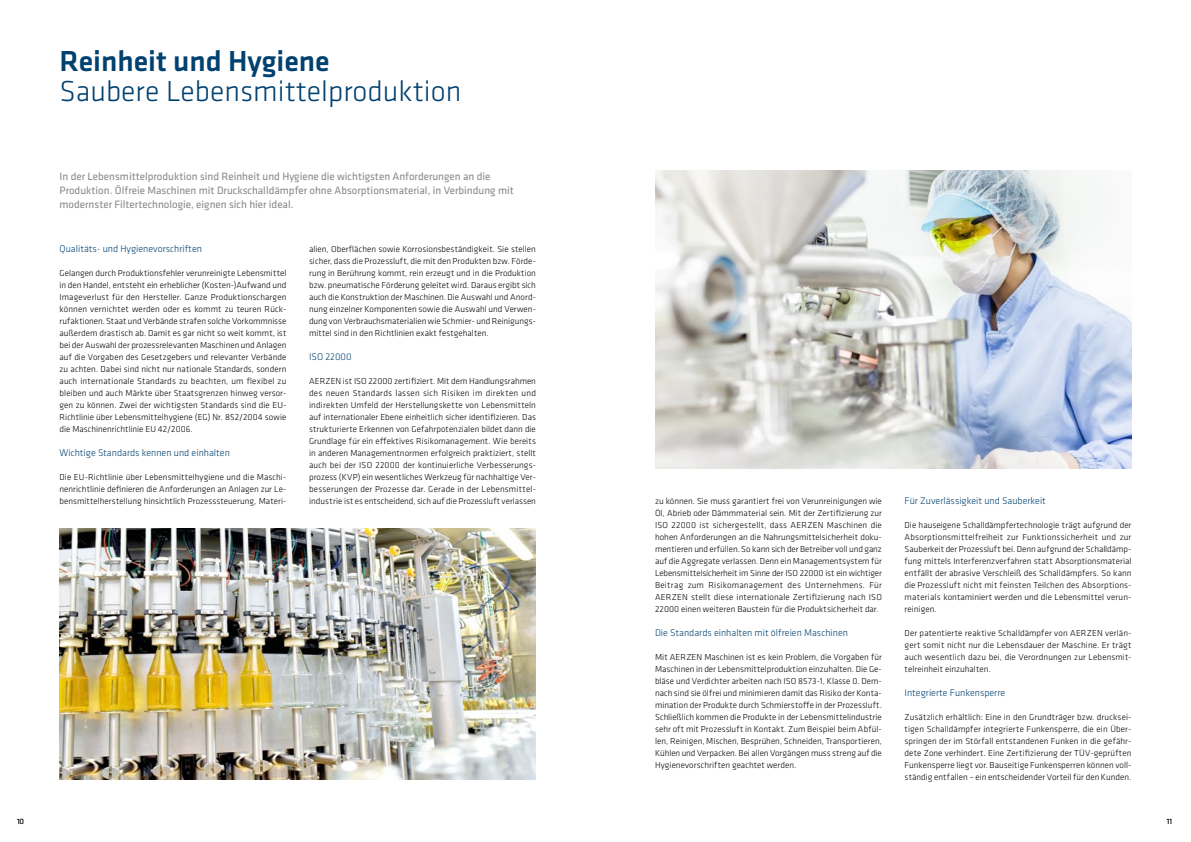
<style>
.page{position:relative;width:1191px;height:842px;background:#fff}
.page>*{position:absolute;margin:0;border:0;box-sizing:border-box;transform-origin:0 0}
.t1{font:300 30px "Klavika";color:#004170}
.t2{font:500 30px "Klavika";color:#004170}
.t3{font:11px/14px "Klavika";color:#878787}
.t4{font:300 10px "Klavika";color:#004170}
.t5{font:300 9px/12px "Klavika";letter-spacing:.005em;color:#000;text-align:justify}
.t6{font:300 8px "Klavika";color:#000}
</style>
<div class="page">
<img style="left:655px;top:170px;width:476px;height:298px">
<img style="left:60px;top:528px;width:476px;height:252px">
<h1 class="t2" style="left:60px;top:40px;width:271px">Reinheit und Hygiene</h1>
<h1 class="t1" style="left:60px;top:73px;width:403px">Saubere Lebensmittelproduktion</h1>
<p class="t3" style="left:60px;top:169px;width:456px">In der Lebensmittelproduktion sind Reinheit und Hygiene die wichtigsten Anforderungen an die<br>Produktion. Ölfreie Maschinen mit Druckschalldämpfer ohne Absorptionsmaterial, in Verbindung mit modernster Filtertechnologie, eignen sich hier ideal.</p>
<p class="t4" style="left:60px;top:243px;width:144px">Qualitäts- und Hygienevorschriften</p>
<p class="t5" style="left:60px;top:267px;width:228px">Gelangen durch Produktionsfehler verunreinigte Lebensmittel in den Handel, entsteht ein erheblicher (Kosten-)Aufwand und Imageverlust für den Hersteller. Ganze Produktionschargen können vernichtet werden oder es kommt zu teuren Rück&shy;rufaktionen. Staat und Verbände strafen solche Vorkommnisse außerdem drastisch ab. Damit es gar nicht so weit kommt, ist bei der Auswahl der prozessrelevanten Maschinen und Anlagen auf die Vorgaben des Gesetzgebers und relevanter Verbände zu achten. Dabei sind nicht nur nationale Standards, sondern auch internationale Standards zu beachten, um flexibel zu bleiben und auch Märkte über Staatsgrenzen hinweg versor&shy;gen zu können. Zwei der wichtigsten Standards sind die EU-Richtlinie über Lebensmittelhygiene (EG) Nr. 852/2004 sowie die Maschinenrichtlinie EU 42/2006.</p>
<p class="t4" style="left:60px;top:447px;width:172px">Wichtige Standards kennen und einhalten</p>
<p class="t5" style="left:60px;top:471px;width:228px">Die EU-Richtlinie über Lebensmittelhygiene und die Maschi&shy;nenrichtlinie definieren die Anforderungen an Anlagen zur Le&shy;bensmittelherstellung hinsichtlich Prozesssteuerung, Materi-</p>
<p class="t5" style="left:309px;top:243px;width:228px">alien, Oberflächen sowie Korrosionsbeständigkeit. Sie stellen sicher, dass die Prozessluft, die mit den Produkten bzw. Förde&shy;rung in Berührung kommt, rein erzeugt und in die Produktion bzw. pneumatische Förderung geleitet wird. Daraus ergibt sich auch die Konstruktion der Maschinen. Die Auswahl und Anord&shy;nung einzelner Komponenten sowie die Auswahl und Verwen&shy;dung von Verbrauchsmaterialien wie Schmier- und Reinigungs&shy;mittel sind in den Richtlinien exakt festgehalten.</p>
<p class="t4" style="left:309px;top:351px;width:44px">ISO 22000</p>
<p class="t5" style="left:309px;top:375px;width:228px;text-align:left">AERZEN ist ISO 22000 zertifiziert. Mit dem Handlungsrahmen des neuen Standards lassen sich Risiken im direkten und indirekten Umfeld der Herstellungskette von Lebensmitteln auf internationaler Ebene einheitlich sicher identifizieren. Das strukturierte Erkennen von Gefahrpotenzialen bildet dann die Grundlage für ein effektives Risikomanagement. Wie bereits in anderen Managementnormen erfolgreich praktiziert, stellt auch bei der ISO 22000 der kontinuierliche Verbesserungs&shy;prozess (KVP) ein wesentliches Werkzeug für nachhaltige Ver&shy;besserungen der Prozesse dar. Gerade in der Lebensmittel-- industrie ist es entscheidend, sich auf die Prozessluft verlassen</p>
<p class="t5" style="left:655px;top:495px;width:228px">zu können. Sie muss garantiert frei von Verunreinigungen wie Öl, Abrieb oder Dämmmaterial sein. Mit der Zertifizierung zur ISO 22000 ist sichergestellt, dass AERZEN Maschinen die hohen Anforderungen an die Nahrungsmittelsicherheit doku&shy;mentieren und erfüllen. So kann sich der Betreiber voll und ganz auf die Aggregate verlassen. Denn ein Managementsystem für Lebensmittelsicherheit im Sinne der ISO 22000 ist ein wichtiger Beitrag zum Risikomanagement des Unternehmens. Für AERZEN stellt diese internationale Zertifizierung nach ISO 22000 einen weiteren Baustein für die Produktsicherheit dar.</p>
<p class="t4" style="left:655px;top:627px;width:194px">Die Standards einhalten mit ölfreien Maschinen</p>
<p class="t5" style="left:655px;top:651px;width:228px">Mit AERZEN Maschinen ist es kein Problem, die Vorgaben für Maschinen in der Lebensmittelproduktion einzuhalten. Die Ge&shy;bläse und Verdichter arbeiten nach ISO 8573-1, Klasse 0. Dem&shy;nach sind sie ölfrei und minimieren damit das Risiko der Konta&shy;mination der Produkte durch Schmierstoffe in der Prozessluft.<br>Schließlich kommen die Produkte in der Lebensmittelindustrie sehr oft mit Prozessluft in Kontakt. Zum Beispiel beim Abfül&shy;len, Reinigen, Mischen, Besprühen, Schneiden, Transportieren, Kühlen und Verpacken. Bei allen Vorgängen muss streng auf die Hygienevorschriften geachtet werden.</p>
<p class="t4" style="left:904px;top:495px;width:143px">Für Zuverlässigkeit und Sauberkeit</p>
<p class="t5" style="left:904px;top:519px;width:228px">Die hauseigene Schalldämpfertechnologie trägt aufgrund der Absorptionsmittelfreiheit zur Funktionssicherheit und zur Sauberkeit der Prozessluft bei. Denn aufgrund der Schalldämp&shy;fung mittels Interferenzverfahren statt Absorptionsmaterial entfällt der abrasive Verschleiß des Schalldämpfers. So kann die Prozessluft nicht mit feinsten Teilchen des Absorptions&shy;materials kontaminiert werden und die Lebensmittel verun&shy;reinigen.</p>
<p class="t5" style="left:904px;top:627px;width:228px">Der patentierte reaktive Schalldämpfer von AERZEN verlän&shy;gert somit nicht nur die Lebensdauer der Maschine. Er trägt auch wesentlich dazu bei, die Verordnungen zur Lebensmit&shy;telreinheit einzuhalten.</p>
<p class="t4" style="left:904px;top:687px;width:102px">Integrierte Funkensperre</p>
<p class="t5" style="left:904px;top:711px;width:228px">Zusätzlich erhältlich: Eine in den Grundträger bzw. drucksei&shy;tigen Schalldämpfer integrierte Funkensperre, die ein Über&shy;springen der im Störfall entstandenen Funken in die gefähr&shy;dete Zone verhindert. Eine Zertifizierung der TÜV-geprüften Funkensperre liegt vor. Bauseitige Funkensperren können voll&shy;ständig entfallen – ein entscheidender Vorteil für den Kunden.</p>
<p class="t6" style="left:17px;top:816px;width:9px">10</p>
<p class="t6" style="left:1166px;top:816px;width:7px">11</p>
</div>
